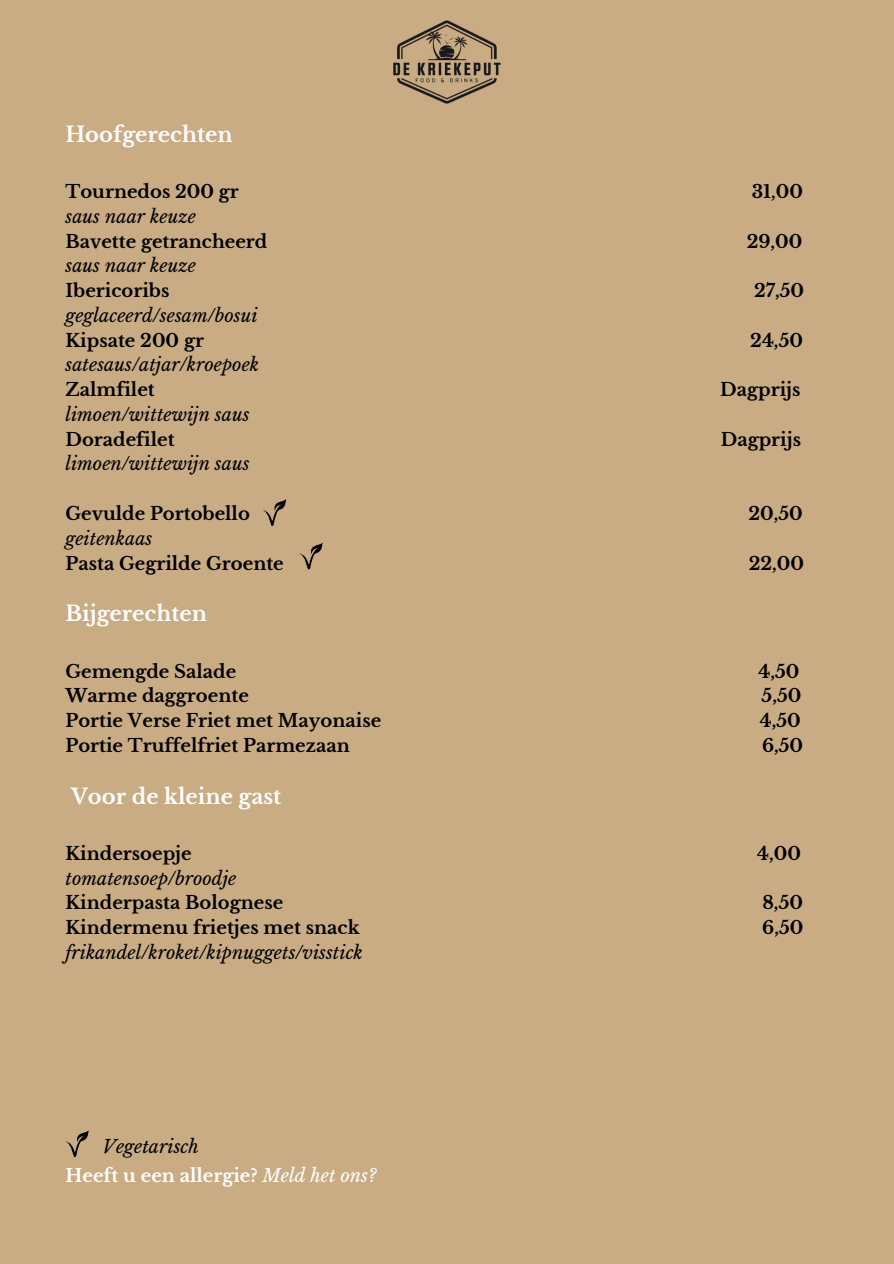
<style>
.page{position:relative;width:894px;height:1264px;background:#fff}
.page>*{position:absolute;margin:0;border:0;box-sizing:border-box;transform-origin:0 0}
.t1{font:700 21px "Libre Baskerville";color:#fff}
.t2{font:700 18px "Libre Baskerville";color:#000}
.t3{font:italic 18px "Libre Baskerville";color:#000}
.t4{font:700 18px "Libre Baskerville";color:#fff}
.s1{font-weight:400;font-style:italic}
</style>
<div class="page">
<div style="left:0;top:0;width:893px;height:1263px;background:#c9ac84"></div>
<img style="left:393px;top:20px;width:108px;height:84px">
<svg style="left:263px;top:499px;width:23px;height:27px"></svg>
<svg style="left:299px;top:542px;width:24px;height:27px"></svg>
<svg style="left:65px;top:1130px;width:24px;height:27px"></svg>
<h1 class="t1" style="left:65px;top:121px;width:169px">Hoofgerechten</h1>
<p class="t2" style="left:65px;top:181px;width:175px">Tournedos 200 gr</p>
<p class="t2" style="left:751px;top:181px;width:53px">31,00</p>
<p class="t3" style="left:65px;top:205px;width:132px">saus naar keuze</p>
<p class="t2" style="left:65px;top:230px;width:203px">Bavette getrancheerd</p>
<p class="t2" style="left:746px;top:230px;width:57px">29,00</p>
<p class="t3" style="left:65px;top:255px;width:132px">saus naar keuze</p>
<p class="t2" style="left:65px;top:280px;width:105px">Ibericoribs</p>
<p class="t2" style="left:753px;top:280px;width:52px">27,50</p>
<p class="t3" style="left:65px;top:304px;width:193px">geglaceerd/sesam/bosui</p>
<p class="t2" style="left:65px;top:329px;width:140px">Kipsate 200 gr</p>
<p class="t2" style="left:750px;top:329px;width:54px">24,50</p>
<p class="t3" style="left:65px;top:354px;width:195px">satesaus/atjar/kroepoek</p>
<p class="t2" style="left:65px;top:379px;width:91px">Zalmfilet</p>
<p class="t2" style="left:720px;top:379px;width:82px">Dagprijs</p>
<p class="t3" style="left:65px;top:403px;width:186px">limoen/wittewijn saus</p>
<p class="t2" style="left:65px;top:428px;width:111px">Doradefilet</p>
<p class="t2" style="left:720px;top:428px;width:82px">Dagprijs</p>
<p class="t3" style="left:65px;top:453px;width:186px">limoen/wittewijn saus</p>
<p class="t2" style="left:65px;top:502px;width:186px">Gevulde Portobello</p>
<p class="t2" style="left:748px;top:502px;width:56px">20,50</p>
<p class="t3" style="left:65px;top:527px;width:88px">geitenkaas</p>
<p class="t2" style="left:65px;top:552px;width:220px">Pasta Gegrilde Groente</p>
<p class="t2" style="left:748px;top:552px;width:57px">22,00</p>
<h1 class="t1" style="left:65px;top:601px;width:143px">Bijgerechten</h1>
<h2 class="t2" style="left:65px;top:660px;width:172px">Gemengde Salade</h2>
<h2 class="t2" style="left:758px;top:660px;width:42px">4,50</h2>
<h2 class="t2" style="left:65px;top:685px;width:185px">Warme daggroente</h2>
<h2 class="t2" style="left:761px;top:685px;width:41px">5,50</h2>
<h2 class="t2" style="left:65px;top:709px;width:317px">Portie Verse Friet met Mayonaise</h2>
<h2 class="t2" style="left:759px;top:709px;width:42px">4,50</h2>
<h2 class="t2" style="left:65px;top:734px;width:286px">Portie Truffelfriet Parmezaan</h2>
<h2 class="t2" style="left:761px;top:734px;width:43px">6,50</h2>
<h1 class="t1" style="left:71px;top:783px;width:212px">Voor de kleine gast</h1>
<p class="t2" style="left:65px;top:842px;width:128px">Kindersoepje</p>
<p class="t2" style="left:757px;top:842px;width:45px">4,00</p>
<p class="t3" style="left:65px;top:867px;width:172px">tomatensoep/broodje</p>
<p class="t2" style="left:65px;top:892px;width:219px">Kinderpasta Bolognese</p>
<p class="t2" style="left:762px;top:892px;width:42px">8,50</p>
<p class="t2" style="left:65px;top:916px;width:295px">Kindermenu frietjes met snack</p>
<p class="t2" style="left:762px;top:916px;width:43px">6,50</p>
<p class="t3" style="left:65px;top:941px;width:299px">frikandel/kroket/kipnuggets/visstick</p>
<p class="t3" style="left:102px;top:1135px;width:98px">Vegetarisch</p>
<p class="t4" style="left:65px;top:1164px;width:312px">Heeft u een allergie? <span class="s1">Meld het ons?</span></p>
</div>
